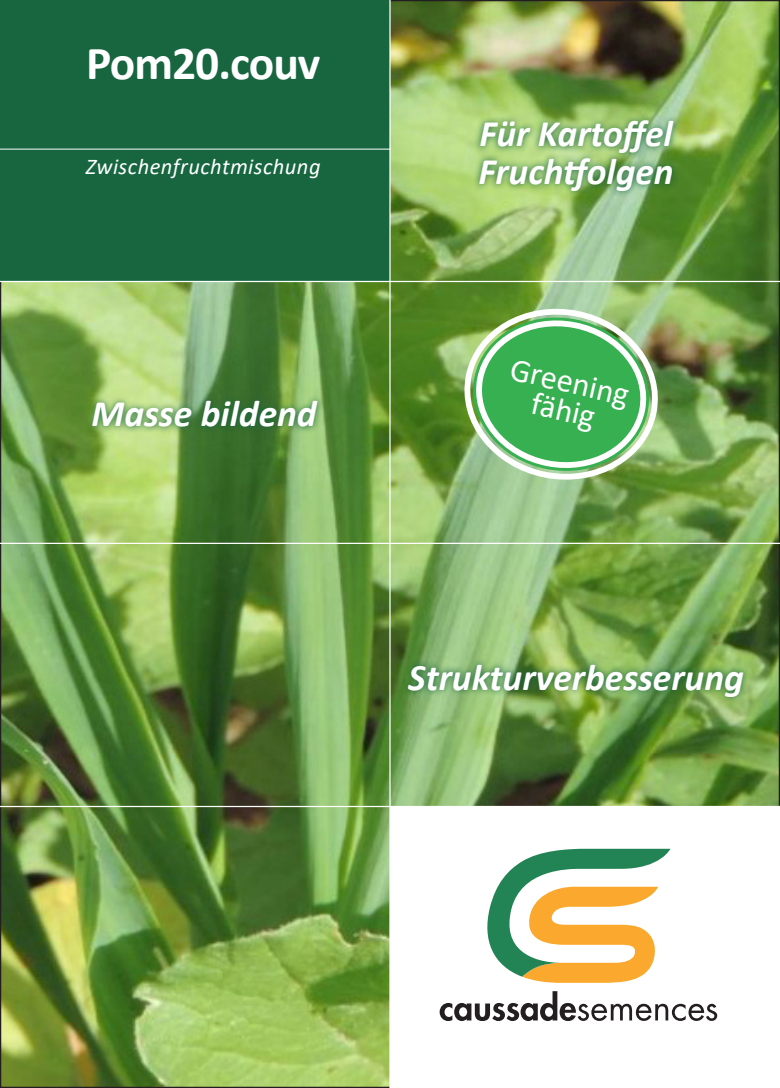
<style>
.page{position:relative;width:780px;height:1088px;background:#fff}
.page>*{position:absolute;margin:0;border:0;box-sizing:border-box;transform-origin:0 0}
.t1{font:700 47.5px "Calibri";letter-spacing:-.02em;color:#fff}
.t2{font:italic 700 37.5px "Calibri";color:#fff}
.t3{font:32.5px/28.8px "Calibri";color:#fff;text-align:center}
.t4{font:italic 22.5px "Calibri";letter-spacing:.02em;color:#fff}
</style>
<div class="page">
<img style="left:2px;top:2px;width:776px;height:1084px">
<div style="left:472px;top:113px;width:208px;height:85px;background:#176640;opacity:.85"></div>
<div style="left:85px;top:394px;width:240px;height:40px;background:#176640;opacity:.85"></div>
<div style="left:401px;top:657px;width:349px;height:47px;background:#176640;opacity:.85"></div>
<div style="left:1px;top:1px;width:389px;height:281px;background:#176640"></div>
<hr style="left:0;top:149px;width:391px;height:1px;background:#fff">
<svg style="left:453px;top:297px;width:216px;height:188px;background:#7ea55b"></svg>
<svg style="left:466px;top:310px;width:190px;height:168px"></svg>
<div style="left:390px;top:807px;width:389px;height:280px;background:#fff"></div>
<svg style="left:439px;top:849px;width:279px;height:172px"></svg>
<hr style="left:0;top:281px;width:780px;height:1px;background:#fff">
<hr style="left:0;top:543px;width:780px;height:1px;background:#fff">
<hr style="left:0;top:806px;width:780px;height:1px;background:#fff">
<hr style="left:389px;top:0;width:1px;height:1088px;background:#fff">
<p class="t1" style="left:86px;top:30px;width:236px">Pom20.couv</p>
<p class="t4" style="left:86px;top:151px;width:236px">Zwischenfruchtmischung</p>
<p class="t2" style="left:92px;top:387px;width:227px">Masse bildend</p>
<p class="t2" style="left:479px;top:107px;width:195px">Für Kartoffel</p>
<p class="t2" style="left:478px;top:145px;width:197px">Fruchtfolgen</p>
<p class="t3" style="left:514px;top:353px;width:122px;rotate:13deg">Greening fähig</p>
<p class="t2" style="left:408px;top:651px;width:337px">Strukturverbesserung</p>
</div>
